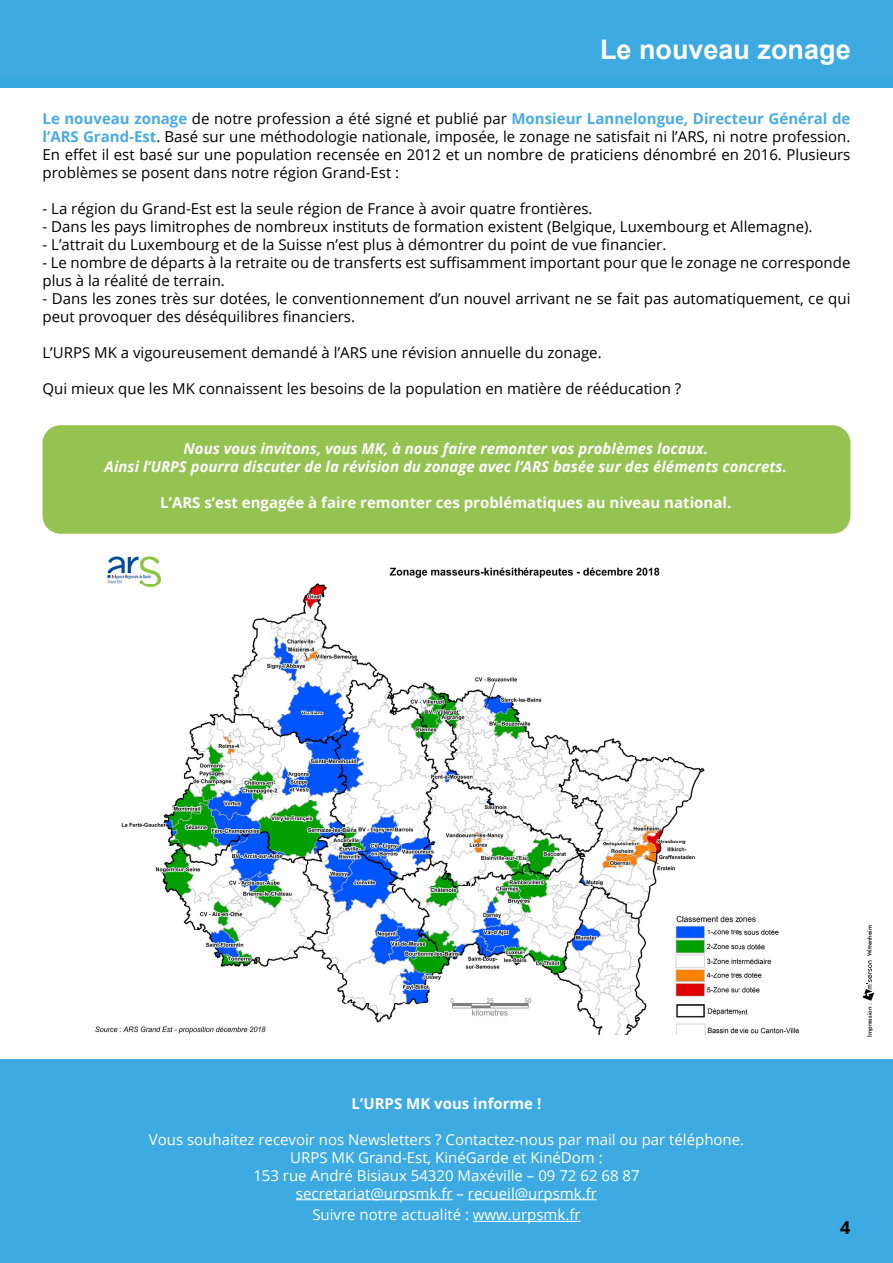
<style>
.page{position:relative;width:893px;height:1263px;background:#fff}
.page>*{position:absolute;margin:0;border:0;box-sizing:border-box;transform-origin:0 0}
.t1{font:700 27px "Arial";color:#fff}
.t2{font:700 18px "Open Sans";color:#000}
.t3{font:15px/18px "Open Sans";color:#000}
.t4{font:15px/18px "Open Sans";color:#fff;text-align:center}
.t5{font:italic 700 15px/18px "Open Sans";color:#fff;text-align:center}
.t6{font:700 15px "Open Sans";color:#fff}
.t7{font:500 6px "Futura BT";color:#000}
.s1{font-weight:700;color:#49abe1}
</style>
<div class="page">
<div style="left:0;top:0;width:893px;height:87px;background:#36a9e1"></div>
<div style="left:0;top:0;width:893px;height:78px;background:#3daae1"></div>
<div style="left:0;top:1059px;width:893px;height:204px;background:#3daae1"></div>
<svg style="left:863px;top:960px;width:11px;height:41px"></svg>
<hr style="left:296px;top:1199px;width:157px;height:1px;background:#fff">
<hr style="left:468px;top:1199px;width:129px;height:1px;background:#fff">
<hr style="left:473px;top:1221px;width:108px;height:1px;background:#fff">
<div style="left:43px;top:425px;width:807px;height:109px;background:#94c351;border-radius:18px"></div>
<img style="left:95px;top:556px;width:705px;height:478px">
<h1 class="t1" style="left:600px;top:30px;width:252px">Le nouveau zonage</h1>
<p class="t3" style="left:43px;top:109px;width:809px;text-align:justify"><span class="s1">Le nouveau zonage</span> de notre profession a été signé et publié par <span class="s1">Monsieur Lannelongue, Directeur Général de l’ARS Grand-Est</span>. Basé sur une méthodologie nationale, imposée, le zonage ne satisfait ni l’ARS, ni notre profession.<br>En effet il est basé sur une population recensée en 2012 et un nombre de praticiens dénombré en 2016. Plusieurs problèmes se posent dans notre région Grand-Est :</p>
<p class="t3" style="left:43px;top:199px;width:551px">- La région du Grand-Est est la seule région de France à avoir quatre frontières.</p>
<p class="t3" style="left:43px;top:217px;width:771px">- Dans les pays limitrophes de nombreux instituts de formation existent (Belgique, Luxembourg et Allemagne).</p>
<p class="t3" style="left:43px;top:235px;width:625px">- L’attrait du Luxembourg et de la Suisse n’est plus à démontrer du point de vue financier.</p>
<p class="t3" style="left:43px;top:253px;width:809px">- Le nombre de départs à la retraite ou de transferts est suffisamment important pour que le zonage ne corresponde plus à la réalité de terrain.</p>
<p class="t3" style="left:43px;top:289px;width:809px">- Dans les zones très sur dotées, le conventionnement d’un nouvel arrivant ne se fait pas automatiquement, ce qui peut provoquer des déséquilibres financiers.</p>
<p class="t3" style="left:43px;top:343px;width:561px">L’URPS MK a vigoureusement demandé à l’ARS une révision annuelle du zonage.</p>
<p class="t3" style="left:43px;top:379px;width:640px">Qui mieux que les MK connaissent les besoins de la population en matière de rééducation ?</p>
<p class="t5" style="left:105px;top:439px;width:684px">Nous vous invitons, vous MK, à nous faire remonter vos problèmes locaux.<br>Ainsi l’URPS pourra discuter de la révision du zonage avec l’ARS basée sur des éléments concrets.</p>
<p class="t6" style="left:160px;top:492px;width:572px">L’ARS s’est engagée à faire remonter ces problématiques au niveau national.</p>
<p class="t6" style="left:352px;top:1092px;width:191px">L’URPS MK vous informe !</p>
<p class="t4" style="left:149px;top:1130px;width:597px">Vous souhaitez recevoir nos Newsletters ? Contactez-nous par mail ou par téléphone.<br>URPS MK Grand-Est, KinéGarde et KinéDom :<br>153 rue André Bisiaux 54320 Maxéville – 09 72 62 68 87<br>secretariat@urpsmk.fr – recueil@urpsmk.fr</p>
<p class="t4" style="left:312px;top:1205px;width:270px">Suivre notre actualité : www.urpsmk.fr</p>
<p class="t7" style="left:866px;top:956px;width:33px;rotate:-90deg">Wittenheim</p>
<p class="t7" style="left:866px;top:1036px;width:35px;rotate:-90deg">Impression :</p>
<p class="t2" style="left:840px;top:1215px;width:12px">4</p>
</div>
